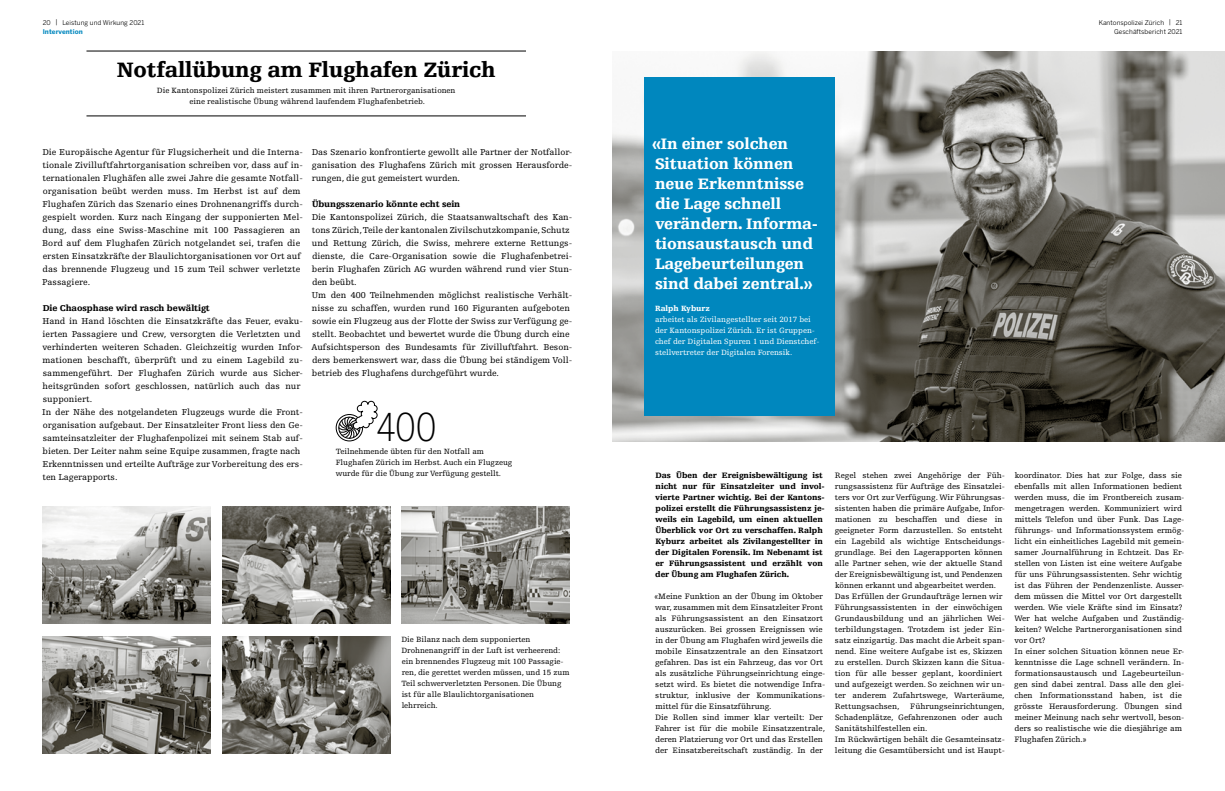
<style>
.page{position:relative;width:1225px;height:791px;background:#fff}
.page>*{position:absolute;margin:0;border:0;box-sizing:border-box;transform-origin:0 0}
.Schwerpunkt_Zahl{font:300 38px "Benton Sans Cond";color:#000}
.Schwerpunkt_Titel{font:900 22px "Egyptienne FLT Std";letter-spacing:-.01em;color:#000}
.Schwerpunkt_Zitat{font:900 16px/20px "Egyptienne FLT Std";letter-spacing:-.01em;color:#fff}
.Schwerpunkt_Fliesstext{font:9px/13px "Egyptienne FLT Std";letter-spacing:-.005em;color:#000}
.Schwerpunkt_Zwischentitel{font:900 9px "Egyptienne FLT Std";letter-spacing:-.01em;color:#000}
.Schwerpunkt_Fliesstext-2{font:900 9px "Egyptienne FLT Std";letter-spacing:-.01em;color:#000}
.Schwerpunkt_dreispaltig_Lauftext{font:8.2px/11px "Egyptienne FLT Std";letter-spacing:-.005em;color:#000}
.Schwerpunkt_dreispaltig_Lead{font:900 8.2px/11px "Egyptienne FLT Std";letter-spacing:-.005em;color:#000}
.Schwerpunkt_Bildlegende{font:8px/11px "Egyptienne FLT Std";letter-spacing:-.005em;color:#000}
.Schwerpunkt_Bildlegende-2{font:8px/11px "Egyptienne FLT Std";letter-spacing:-.005em;color:#fff}
.Schwerpunkt_Titelzusatz{font:8px/11px "Egyptienne FLT Std";color:#000;text-align:center}
.t1{font:6.5px/9px "Benton Sans";letter-spacing:.01em;color:#000;text-align:right}
.t2{font:700 6.5px "Benton Sans";letter-spacing:.01em;color:#0087be}
.s1{font-weight:900}
</style>
<div class="page">
<hr style="left:86px;top:51px;width:440px;height:1px;background:#000">
<hr style="left:86px;top:116px;width:440px;height:1px;background:#000">
<img style="left:612px;top:51px;width:613px;height:390px">
<div style="left:643px;top:77px;width:191px;height:338px;background:#0087be"></div>
<div style="left:336px;top:414px;width:27px;height:27px;border:1px solid #000;border-radius:50%"></div>
<svg style="left:338px;top:401px;width:39px;height:38px"></svg>
<img style="left:43px;top:506px;width:168px;height:117px">
<img style="left:222px;top:506px;width:168px;height:117px">
<img style="left:401px;top:506px;width:169px;height:117px">
<img style="left:43px;top:636px;width:168px;height:117px">
<img style="left:222px;top:636px;width:168px;height:117px">
<p class="t1" style="left:43px;top:18px;width:103px">20 | Leistung und Wirkung 2021</p>
<p class="t2" style="left:43px;top:28px;width:42px">Intervention</p>
<h3 class="Schwerpunkt_Titel" style="left:117px;top:58px;width:380px">Notfallübung am Flughafen Zürich</h3>
<p class="Schwerpunkt_Titelzusatz" style="left:157px;top:85px;width:300px">Die Kantonspolizei Zürich meistert zusammen mit ihren Partnerorganisationen eine realistische Übung während laufendem Flughafenbetrieb.</p>
<p class="Schwerpunkt_Fliesstext" style="left:42px;top:146px;width:262px">Die Europäische Agentur für Flugsicherheit und die Interna&shy;tionale Zivilluftfahrtorganisation schreiben vor, dass auf in&shy;ternationalen Flughäfen alle zwei Jahre die gesamte Notfall&shy;organisation beübt werden muss. Im Herbst ist auf dem Flughafen Zürich das Szenario eines Drohnenangriffs durch&shy;gespielt worden. Kurz nach Eingang der supponierten Mel&shy;dung, dass eine Swiss-Maschine mit 100 Passagieren an Bord auf dem Flughafen Zürich notgelandet sei, trafen die ersten Einsatzkräfte der Blaulichtorganisationen vor Ort auf das brennende Flugzeug und 15 zum Teil schwer verletzte Passagiere.</p>
<h4 class="Schwerpunkt_Zwischentitel" style="left:43px;top:303px;width:169px">Die Chaosphase wird rasch bewältigt</h4>
<p class="Schwerpunkt_Fliesstext" style="left:42px;top:315px;width:262px">Hand in Hand löschten die Einsatzkräfte das Feuer, evaku&shy;ierten Passagiere und Crew, versorgten die Verletzten und verhinderten weiteren Schaden. Gleichzeitig wurden Infor&shy;mationen beschafft, überprüft und zu einem Lagebild zu&shy;sammengeführt. Der Flughafen Zürich wurde aus Sicher&shy;heitsgründen sofort geschlossen, natürlich auch das nur supponiert.</p>
<p class="Schwerpunkt_Fliesstext" style="left:42px;top:406px;width:262px">In der Nähe des notgelandeten Flugzeugs wurde die Front&shy;organisation aufgebaut. Der Einsatzleiter Front liess den Ge&shy;samteinsatzleiter der Flughafenpolizei mit seinem Stab auf&shy;bieten. Der Leiter nahm seine Equipe zusammen, fragte nach Erkenntnissen und erteilte Aufträge zur Vorbereitung des ers&shy;ten Lagerapports.</p>
<p class="Schwerpunkt_Fliesstext" style="left:312px;top:146px;width:262px;text-align:justify">Das Szenario konfrontierte gewollt alle Partner der Notfallor&shy;ganisation des Flughafens Zürich mit grossen Herausforde&shy;rungen, die gut gemeistert wurden.</p>
<p class="Schwerpunkt_Fliesstext-2" style="left:312px;top:199px;width:150px">Übungsszenario könnte echt sein</p>
<p class="Schwerpunkt_Fliesstext" style="left:312px;top:211px;width:262px">Die Kantonspolizei Zürich, die Staatsanwaltschaft des Kan&shy;tons Zürich, Teile der kantonalen Zivilschutzkompanie, Schutz und Rettung Zürich, die Swiss, mehrere externe Rettungs&shy;dienste, die Care-Organisation sowie die Flughafenbetrei&shy;berin Flughafen Zürich AG wurden während rund vier Stun&shy;den beübt.</p>
<p class="Schwerpunkt_Fliesstext" style="left:311px;top:289px;width:262px">Um den 400 Teilnehmenden möglichst realistische Verhält&shy;nisse zu schaffen, wurden rund 160 Figuranten aufgeboten sowie ein Flugzeug aus der Flotte der Swiss zur Verfügung ge&shy;stellt. Beobachtet und bewertet wurde die Übung durch eine Aufsichtsperson des Bundesamts für Zivilluftfahrt. Beson&shy;ders bemerkenswert war, dass die Übung bei ständigem Voll&shy;betrieb des Flughafens durchgeführt wurde.</p>
<p class="Schwerpunkt_Zahl" style="left:376px;top:405px;width:62px">400</p>
<p class="Schwerpunkt_Bildlegende" style="left:336px;top:446px;width:178px">Teilnehmende übten für den Notfall am<br>Flughafen Zürich im Herbst. Auch ein Flugzeug wurde für die Übung zur Verfügung gestellt.</p>
<p class="Schwerpunkt_Bildlegende" style="left:401px;top:634px;width:170px">Die Bilanz nach dem supponierten Drohnenangriff in der Luft ist verheerend: ein brennendes Flugzeug mit 100 Passagie&shy;ren, die gerettet werden müssen, und 15 zum Teil schwerverletzten Personen. Die Übung ist für alle Blaulichtorganisationen lehrreich.</p>
<p class="Schwerpunkt_Zitat" style="left:652px;top:134px;width:137px">«In einer solchen</p>
<p class="Schwerpunkt_Zitat" style="left:655px;top:154px;width:165px">Situation können neue Erkenntnisse die Lage schnell verändern. Informa&shy;tionsaustausch und<br>Lagebeurteilungen sind dabei zentral.»</p>
<p class="Schwerpunkt_Bildlegende-2" style="left:655px;top:303px;width:166px"><span class="s1">Ralph Kyburz<br></span>arbeitet als Zivilangestellter seit 2017 bei der Kantonspolizei Zürich. Er ist Gruppen&shy;chef der Digitalen Spuren 1 und Dienstchef&shy;stellvertreter der Digitalen Forensik.</p>
<p class="t1" style="left:1098px;top:18px;width:85px">Kantonspolizei Zürich | 21<br>Geschäftsbericht 2021</p>
<p class="Schwerpunkt_dreispaltig_Lead" style="left:655px;top:470px;width:171px">Das Üben der Ereignisbewältigung ist nicht nur für Einsatzleiter und invol&shy;vierte Partner wichtig. Bei der Kantons&shy;polizei erstellt die Führungsassistenz je&shy;weils ein Lagebild, um einen aktuellen Überblick vor Ort zu verschaffen. Ralph Kyburz arbeitet als Zivilangestellter in der Digitalen Forensik. Im Nebenamt ist er Führungsassistent und erzählt von der Übung am Flughafen Zürich.</p>
<p class="Schwerpunkt_dreispaltig_Lauftext" style="left:654px;top:591px;width:172px">«Meine Funktion an der Übung im Oktober war, zusammen mit dem Einsatzleiter Front als Führungsassistent an den Einsatzort auszurücken. Bei grossen Ereignissen wie in der Übung am Flughafen wird jeweils die mobile Einsatzzentrale an den Einsatzort gefahren. Das ist ein Fahrzeug, das vor Ort als zusätzliche Führungseinrichtung einge&shy;setzt wird. Es bietet die notwendige Infra&shy;struktur, inklusive der Kommunikations&shy;mittel für die Einsatzführung.</p>
<p class="Schwerpunkt_dreispaltig_Lauftext" style="left:655px;top:712px;width:171px">Die Rollen sind immer klar verteilt: Der Fahrer ist für die mobile Einsatzzentrale, deren Platzierung vor Ort und das Erstellen der Einsatzbereitschaft zuständig. In der</p>
<p class="Schwerpunkt_dreispaltig_Lauftext" style="left:834px;top:470px;width:172px">Regel stehen zwei Angehörige der Füh&shy;rungsassistenz für Aufträge des Einsatzlei&shy;ters vor Ort zur Verfügung. Wir Führungsas&shy;sistenten haben die primäre Aufgabe, Infor&shy;mationen zu beschaffen und diese in geeigneter Form darzustellen. So entsteht ein Lagebild als wichtige Entscheidungs&shy;grundlage. Bei den Lagerapporten können alle Partner sehen, wie der aktuelle Stand der Ereignisbewältigung ist, und Pendenzen können erkannt und abgearbeitet werden.</p>
<p class="Schwerpunkt_dreispaltig_Lauftext" style="left:835px;top:591px;width:172px">Das Erfüllen der Grundaufträge lernen wir Führungsassistenten in der einwöchigen Grundausbildung und an jährlichen Wei&shy;terbildungstagen. Trotzdem ist jeder Ein&shy;satz einzigartig. Das macht die Arbeit span&shy;nend. Eine weitere Aufgabe ist es, Skizzen zu erstellen. Durch Skizzen kann die Situa&shy;tion für alle besser geplant, koordiniert und aufgezeigt werden. So zeichnen wir un&shy;ter anderem Zufahrtswege, Warteräume, Rettungsachsen,</p>
<p class="Schwerpunkt_dreispaltig_Lauftext" style="left:835px;top:701px;width:171px;text-indent:75px">Führungseinrichtungen,<br>Schadenplätze, Gefahrenzonen oder auch<br>Sanitätshilfestellen ein.</p>
<p class="Schwerpunkt_dreispaltig_Lauftext" style="left:835px;top:734px;width:171px">Im Rückwärtigen behält die Gesamteinsatz&shy;leitung die Gesamtübersicht und ist Haupt-</p>
<p class="Schwerpunkt_dreispaltig_Lauftext" style="left:1014px;top:470px;width:172px">koordinator. Dies hat zur Folge, dass sie ebenfalls mit allen Informationen bedient werden muss, die im Frontbereich zusam&shy;mengetragen werden. Kommuniziert wird mittels Telefon und über Funk. Das Lage&shy;führungs- und Informationssystem ermög&shy;licht ein einheitliches Lagebild mit gemein&shy;samer Journalführung in Echtzeit. Das Er&shy;stellen von Listen ist eine weitere Aufgabe für uns Führungsassistenten. Sehr wichtig ist das Führen der Pendenzenliste. Ausser&shy;dem müssen die Mittel vor Ort dargestellt werden. Wie viele Kräfte sind im Einsatz?<br>Wer hat welche Aufgaben und Zuständig&shy;keiten? Welche Partnerorganisationen sind vor Ort?</p>
<p class="Schwerpunkt_dreispaltig_Lauftext" style="left:1014px;top:646px;width:172px">In einer solchen Situation können neue Er&shy;kenntnisse die Lage schnell verändern. In&shy;formationsaustausch und Lagebeurteilun&shy;gen sind dabei zentral. Dass alle den glei&shy;chen Informationsstand haben, ist die grösste Herausforderung. Übungen sind meiner Meinung nach sehr wertvoll, beson&shy;ders so realistische wie die diesjährige am Flughafen Zürich.»</p>
</div>
